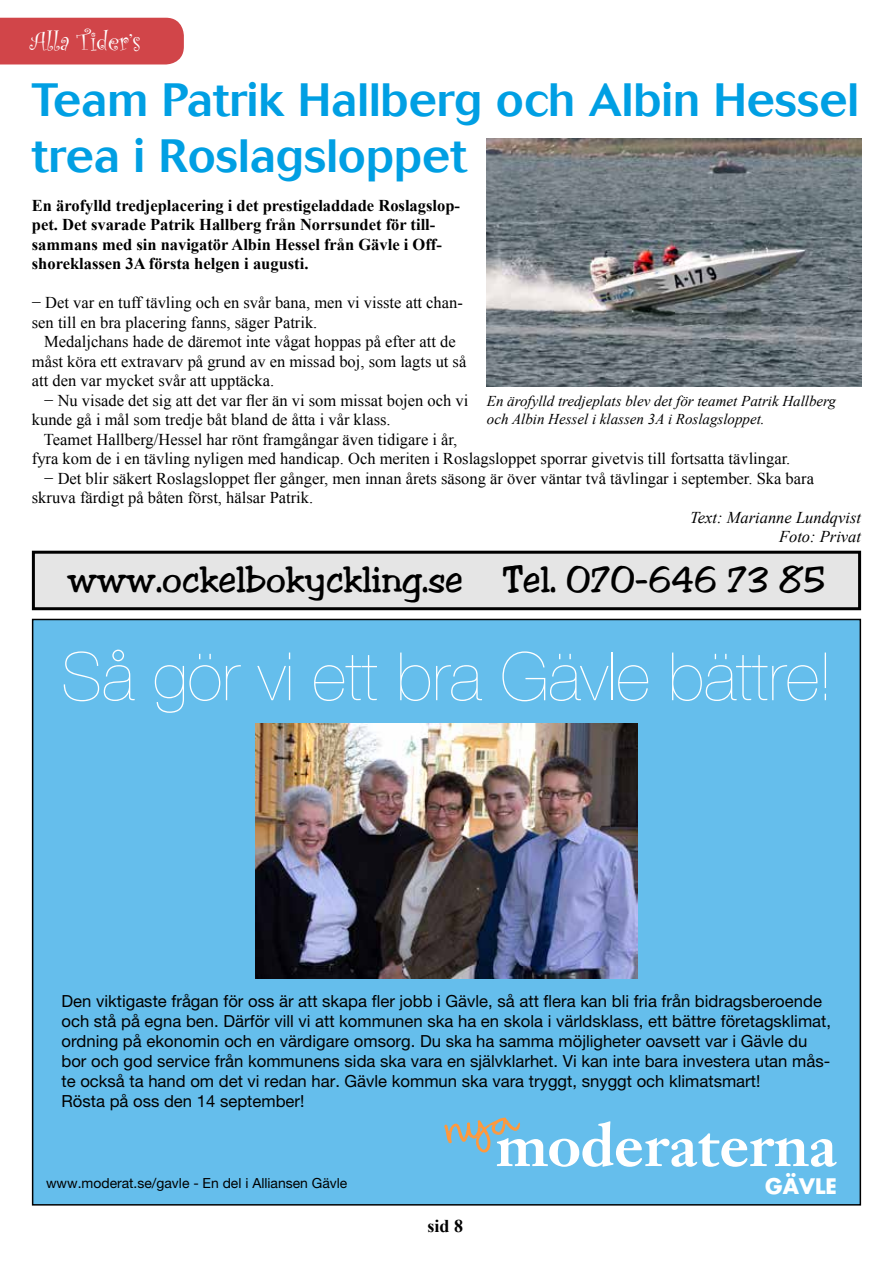
<style>
.page{position:relative;width:893px;height:1263px;background:#fff}
.page>*{position:absolute;margin:0;border:0;box-sizing:border-box;transform-origin:0 0}
.t1{font:200 66.75px "Helvetica Neue LT Pro";color:#fff}
.t2{font:500 46.5px/55.8px "Cosmos";color:#009fe3}
.t3{font:37.5px "Jester";color:#000}
.t4{font:27px "Curlz";color:#fff}
.t5{font:700 20.85px "Futura LT";color:#fff}
.t6{font:700 18px "Times New Roman";color:#000}
.t7{font:16.65px/20px "Helvetica Neue LT Pro";color:#000}
.t8{font:16.5px/19.5px "Times New Roman";color:#000}
.t9{font:700 16.5px/19.5px "Times New Roman";color:#000}
.t10{font:italic 16.5px/19.5px "Times New Roman";color:#000;text-align:right}
.t11{font:italic 15px/18px "Times New Roman";color:#000}
.t12{font:13.95px "Helvetica Neue LT Pro";color:#000}
</style>
<div class="page">
<div style="left:0;top:18px;width:184px;height:46px;background:#d14549"></div>
<div style="left:33px;top:619px;width:827px;height:586px;background:#65beec"></div>
<svg style="left:444px;top:1117px;width:393px;height:50px"></svg>
<img style="left:256px;top:724px;width:381px;height:254px">
<img style="left:487px;top:138px;width:374px;height:249px">
<div style="left:33px;top:552px;width:827px;height:57px;background:#e5e5e5"></div>
<div style="left:32px;top:551px;width:829px;height:59px;border:3px solid #000"></div>
<h3 class="t4" style="left:30px;top:22px;width:113px">Alla Tider’s</h3>
<h2 class="t2" style="left:32px;top:72px;width:829px">Team Patrik Hallberg och Albin Hessel trea i Roslagsloppet</h2>
<p class="t9" style="left:32px;top:195px;width:430px">En ärofylld tredjeplacering i det prestigeladdade Roslagslop&shy;pet. Det svarade Patrik Hallberg från Norrsundet för till&shy;sammans med sin navigatör Albin Hessel från Gävle i Off&shy;shoreklassen 3A första helgen i augusti.</p>
<p class="t8" style="left:32px;top:292px;width:433px">− Det var en tuff tävling och en svår bana, men vi visste att chan&shy;sen till en bra placering fanns, säger Patrik.</p>
<p class="t8" style="left:32px;top:331px;width:436px;text-indent:12px">Medaljchans hade de däremot inte vågat hoppas på efter att de måst köra ett extravarv på grund av en missad boj, som lagts ut så att den var mycket svår att upptäcka.</p>
<p class="t8" style="left:32px;top:390px;width:438px;text-indent:12px">− Nu visade det sig att det var fler än vi som missat bojen och vi kunde gå i mål som tredje båt bland de åtta i vår klass.</p>
<p class="t8" style="left:44px;top:429px;width:415px">Teamet Hallberg/Hessel har rönt framgångar även tidigare i år,</p>
<p class="t8" style="left:32px;top:448px;width:760px">fyra kom de i en tävling nyligen med handicap. Och meriten i Roslagsloppet sporrar givetvis till fortsatta tävlingar.</p>
<p class="t8" style="left:44px;top:468px;width:771px">− Det blir säkert Roslagsloppet fler gånger, men innan årets säsong är över väntar två tävlingar i september. Ska bara</p>
<p class="t8" style="left:32px;top:487px;width:283px">skruva färdigt på båten först, hälsar Patrik.</p>
<p class="t10" style="left:690px;top:507px;width:172px">Text: Marianne Lundqvist<br>Foto: Privat</p>
<p class="t11" style="left:487px;top:391px;width:351px">En ärofylld tredjeplats blev det för teamet Patrik Hallberg och Albin Hessel i klassen 3A i Roslagsloppet.</p>
<h3 class="t3" style="left:67px;top:558px;width:760px">www.ockelbokyckling.se Tel. 070-646 73 85</h3>
<h1 class="t1" style="left:61px;top:638px;width:771px">Så gör vi ett bra Gävle bättre!</h1>
<p class="t7" style="left:61px;top:991px;width:771px">Den viktigaste frågan för oss är att skapa fler jobb i Gävle, så att flera kan bli fria från bidragsberoende och stå på egna ben. Därför vill vi att kommunen ska ha en skola i världsklass, ett bättre företagsklimat, ordning på ekonomin och en värdigare omsorg. Du ska ha samma möjligheter oavsett var i Gävle du bor och god service från kommunens sida ska vara en självklarhet. Vi kan inte bara investera utan mås&shy;te också ta hand om det vi redan har. Gävle kommun ska vara tryggt, snyggt och klimatsmart!<br>Rösta på oss den 14 september!</p>
<p class="t12" style="left:46px;top:1174px;width:303px">www.moderat.se/gavle - En del i Alliansen Gävle</p>
<p class="t6" style="left:428px;top:1213px;width:37px">sid 8</p>
<p class="t5" style="left:765px;top:1172px;width:73px">GÄVLE</p>
</div>
